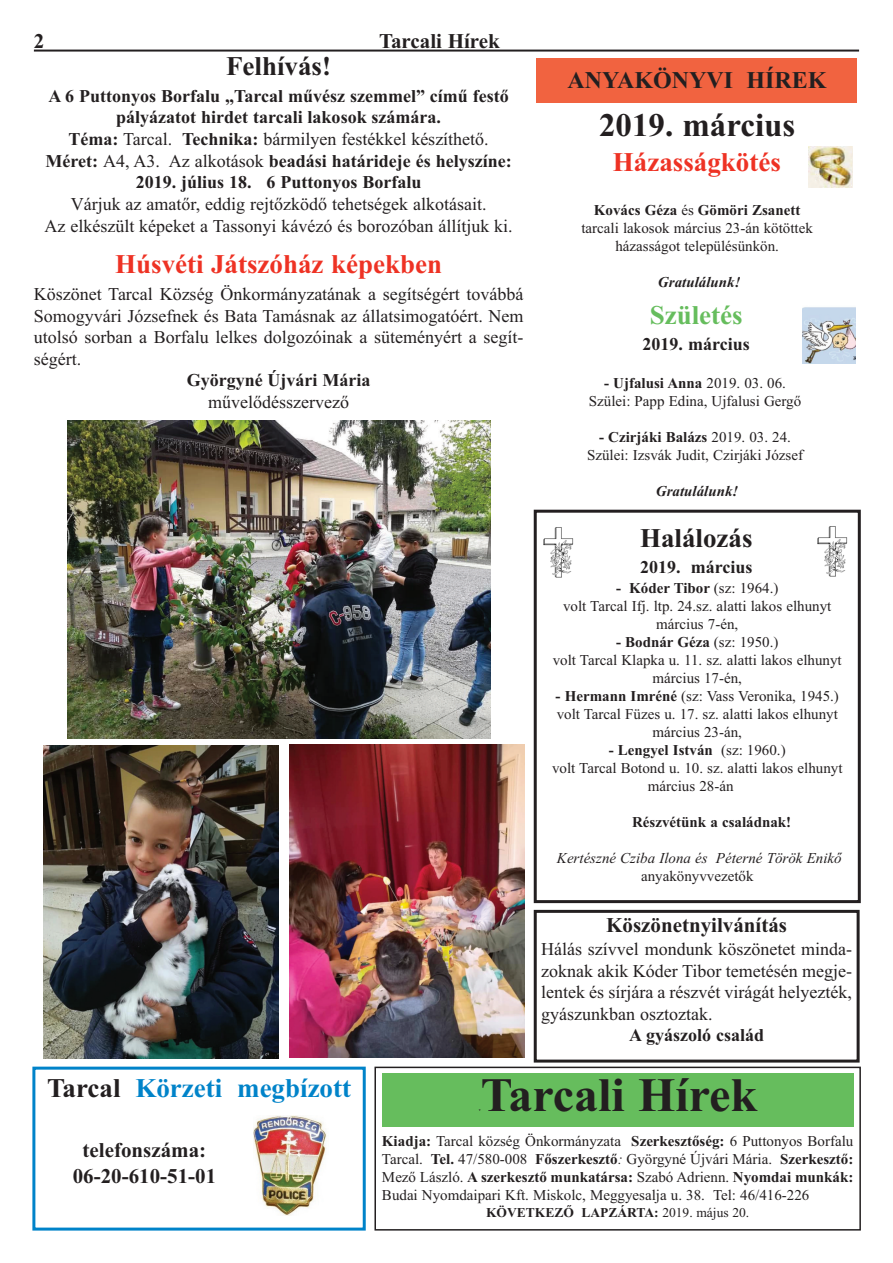
<style>
.page{position:relative;width:893px;height:1263px;background:#fff}
.page>*{position:absolute;margin:0;border:0;box-sizing:border-box;transform-origin:0 0}
.t1{font:700 48px "Times New Roman";color:#231f20}
.t2{font:700 33px "Times New Roman";color:#231f20}
.t3{font:700 27px "Times New Roman";color:#ee3224}
.t4{font:700 27px "Times New Roman";color:#0083c9}
.t5{font:700 27px "Times New Roman";color:#231f20}
.t6{font:700 27px "Times New Roman";color:#66bd5d}
.t7{font:700 24px "Times New Roman";color:#231f20}
.t8{font:700 21px/25.2px "Times New Roman";color:#231f20;text-align:center}
.t9{font:18px/21.6px "Times New Roman";color:#231f20;text-align:justify}
.t10{font:700 18px/21.6px "Times New Roman";color:#231f20;text-align:center}
.t11{font:15px/18px "Times New Roman";color:#231f20;text-align:center}
.t12{font:700 15px "Times New Roman";color:#231f20}
.t13{font:italic 15px "Times New Roman";color:#231f20}
.t14{font:italic 700 15px "Times New Roman";color:#231f20}
.t15{font:700 13.5px "Times New Roman";color:#231f20}
.t16{font:700 3px "Times New Roman";color:#231f20}
.s1{font-weight:400}
.s2{font-weight:700}
.s3{color:#231f20}
.s4{font-style:italic}
</style>
<div class="page">
<hr style="left:34px;top:50px;width:825px;height:2px;background:#231f20">
<div style="left:534px;top:510px;width:327px;height:393px;border:3px solid #231f20"></div>
<div style="left:537px;top:58px;width:320px;height:45px;background:#f16340"></div>
<img style="left:809px;top:147px;width:43px;height:40px">
<img style="left:817px;top:526px;width:31px;height:51px">
<img style="left:543px;top:527px;width:31px;height:51px">
<img style="left:802px;top:307px;width:54px;height:56px">
<div style="left:534px;top:910px;width:326px;height:152px;border:3px solid #231f20"></div>
<img style="left:67px;top:421px;width:423px;height:317px">
<img style="left:44px;top:745px;width:235px;height:314px">
<img style="left:290px;top:744px;width:235px;height:313px">
<div style="left:32px;top:1067px;width:334px;height:163px;border:3px solid #0083c9"></div>
<img style="left:253px;top:1116px;width:74px;height:99px">
<div style="left:374px;top:1067px;width:487px;height:163px;border:2px solid #231f20"></div>
<div style="left:382px;top:1073px;width:472px;height:54px;background:#66bd5d"></div>
<h3 class="t8" style="left:34px;top:28px;width:12px">2</h3>
<h3 class="t8" style="left:379px;top:28px;width:122px">Tarcali Hírek</h3>
<h3 class="t5" style="left:226px;top:50px;width:106px">Felhívás!</h3>
<p class="t10" style="left:46px;top:85px;width:468px">A 6 puttonyos Borfalu „Tarcal művész szemmel” című festő pályázatot hirdet tarcali lakosok számára.<br>Téma: <span class="s1">Tarcal.</span> Technika: <span class="s1">bármilyen festékkel készíthető.<br></span>Méret: <span class="s1">A4, A3. Az alkotások</span> beadási határideje és helyszíne:<br>2019. július 18. 6 puttonyos Borfalu</p>
<p class="t9" style="left:44px;top:193px;width:470px;text-align:center">Várjuk az amatőr, eddig rejtőzködő tehetségek alkotásait.<br>Az elkészült képeket a Tassonyi kávézó és borozóban állítjuk ki.</p>
<h3 class="t3" style="left:115px;top:248px;width:328px">Húsvéti játszóház képekben</h3>
<p class="t9" style="left:34px;top:283px;width:491px">Köszönet Tarcal Község Önkormányzatának a segítségért továbbá Somogyvári Józsefnek és Bata Tamásnak az állatsimogatóért. Nem utolsó sorban a Borfalu lelkes dolgozóinak a süteményért a segít&shy;ségért.</p>
<p class="t10" style="left:187px;top:369px;width:185px">györgyné Újvári Mária</p>
<p class="t9" style="left:208px;top:391px;width:142px">művelődésszervező</p>
<h3 class="t7" style="left:567px;top:66px;width:261px">AnYAKÖnYVI HÍREK</h3>
<h2 class="t2" style="left:599px;top:105px;width:198px">2019. március</h2>
<h3 class="t3" style="left:613px;top:146px;width:169px">Házasságkötés</h3>
<p class="t11" style="left:581px;top:201px;width:233px"><span class="s2">Kovács géza</span> és <span class="s2">gömöri Zsanett </span>tarcali lakosok március 23-án kötöttek házasságot településünkön.</p>
<p class="t14" style="left:658px;top:273px;width:84px">Gratulálunk!</p>
<h3 class="t6" style="left:650px;top:299px;width:94px">Születés</h3>
<p class="t10" style="left:643px;top:333px;width:109px">2019. március</p>
<p class="t11" style="left:589px;top:374px;width:214px"><span class="s2">- Ujfalusi Anna</span> 2019. 03. 06.<br>Szülei: Papp Edina, Ujfalusi Gergő</p>
<p class="t11" style="left:587px;top:428px;width:218px"><span class="s2">- Czirjáki Balázs</span> 2019. 03. 24.<br>Szülei: Izsvák Judit, Czirjáki József</p>
<p class="t14" style="left:656px;top:482px;width:84px">Gratulálunk!</p>
<h3 class="t5" style="left:640px;top:521px;width:114px">Halálozás</h3>
<p class="t10" style="left:640px;top:556px;width:114px">2019. március</p>
<p class="t11" style="left:563px;top:578px;width:270px"><span class="s2">- Kóder Tibor</span> (sz: 1964.)<br>volt Tarcal Ifj. ltp. 24.sz. alatti lakos elhunyt március 7-én,</p>
<p class="t11" style="left:553px;top:632px;width:290px"><span class="s2">- Bodnár géza</span> (sz: 1950.)<br>volt Tarcal Klapka u. 11. sz. alatti lakos elhunyt március 17-én,</p>
<p class="t11" style="left:556px;top:686px;width:285px"><span class="s2">- Hermann Imréné</span> (sz: Vass Veronika, 1945.) volt Tarcal Füzes u. 17. sz. alatti lakos elhunyt március 23-án,</p>
<p class="t12" style="left:609px;top:741px;width:178px">- Lengyel István <span class="s1">(sz: 1960.)</span></p>
<p class="t11" style="left:552px;top:758px;width:292px">volt Tarcal Botond u. 10. sz. alatti lakos elhunyt</p>
<p class="t11" style="left:648px;top:776px;width:87px">március 28-án</p>
<p class="t12" style="left:632px;top:813px;width:161px">Részvétünk a családnak!</p>
<p class="t13" style="left:557px;top:849px;width:286px">Kertészné Cziba Ilona és Péterné Török Enikő</p>
<p class="t11" style="left:641px;top:867px;width:114px">anyakönyvvezetők</p>
<h3 class="t8" style="left:606px;top:912px;width:182px">Köszönetnyilvánítás</h3>
<p class="t9" style="left:541px;top:938px;width:312px">Hálás szívvel mondunk köszönetet minda&shy;zoknak akik Kóder Tibor temetésén megje&shy;lentek és sírjára a részvét virágát helyezték, gyászunkban osztoztak.</p>
<p class="t10" style="left:629px;top:1024px;width:136px">A gyászoló család</p>
<h3 class="t4" style="left:47px;top:1071px;width:306px"><span class="s3">Tarcal</span> Körzeti megbízott</h3>
<p class="t16" style="left:479px;top:1108px;width:4px">T</p>
<h1 class="t1" style="left:508px;top:1066px;width:250px">arcali Hírek</h1>
<h3 class="t8" style="left:73px;top:1137px;width:145px">telefonszáma:<br>06-20-610-51-01</h3>
<p class="t11" style="left:382px;top:1132px;width:473px;text-align:justify"><span class="s2">Kiadja:</span> Tarcal község Önkormányzata <span class="s2">Szerkesztőség:</span> 6 Puttonyos Borfalu Tarcal. <span class="s2">Tel.</span> 47/580-008 <span class="s2">Főszerkesztő</span><span class="s4">:</span> Györgyné Újvári Mária. <span class="s2">Szerkesztő:<br></span>Mező László. <span class="s2">A szerkesztő munkatársa:</span> Szabó Adrienn. <span class="s2">nyomdai munkák:<br></span>Budai Nyomdaipari Kft. Miskolc, Meggyesalja u. 38. Tel: 46/416-226</p>
<p class="t15" style="left:486px;top:1204px;width:265px">KÖVETKEZŐ LApZÁRTA: <span class="s1">2019. május 20.</span></p>
</div>
